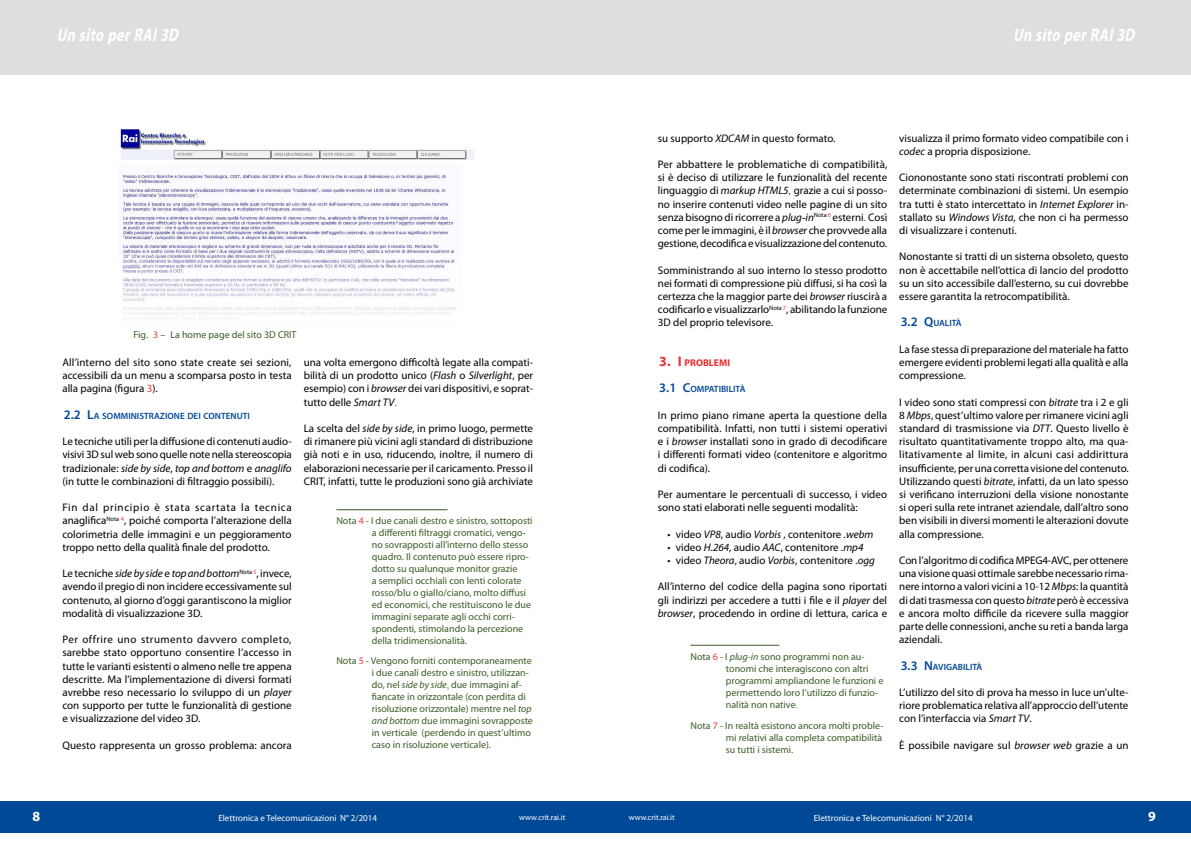
<style>
.page{position:relative;width:1191px;height:842px;background:#fff}
.page>*{position:absolute;margin:0;border:0;box-sizing:border-box;transform-origin:0 0}
.t1{font:italic 700 18.2px "Myriad Pro";color:#fff;scale:.77 1}
.t2{font:700 14px "Myriad Pro";color:#fff}
.t3{font:11px/13.2px "Myriad Pro";color:#000;text-align:justify}
.t4{font:10px/12px "Myriad Pro";color:#3b5d26}
.t5{font:700 9.8px "Myriad Pro";color:#e73032}
.t6{font:600 9.1px "Myriad Pro";color:#004996}
.t7{font:9px "Myriad Pro";color:#fff}
.t8{font:8px "Myriad Pro";color:#fff}
.s1{color:#f03a3f}
.s2{font-size:13px}
.s3{font-style:italic}
.s4{font-family:"Times New Roman"}
.s5{font-family:"Times New Roman";font-style:italic}
.s6{font-size:14px}
</style>
<div class="page">
<img style="left:120px;top:128px;width:354px;height:191px">
<hr style="left:336px;top:509px;width:111px;height:1px;background:#3b5d26">
<hr style="left:690px;top:645px;width:89px;height:1px;background:#3b5d26">
<div style="left:595px;top:0;width:596px;height:74px;background:#dedede"></div>
<div style="left:0;top:0;width:595px;height:74px;background:#dedede"></div>
<div style="left:595px;top:801px;width:596px;height:31px;background:#004996"></div>
<div style="left:0;top:801px;width:595px;height:31px;background:#004996"></div>
<h1 class="t1" style="left:57px;top:23px;width:165px">Un sito perRAI3D</h1>
<h1 class="t1" style="left:1013px;top:23px;width:165px">Un sito perRAI3D</h1>
<p class="t4" style="left:134px;top:328px;width:164px">Fig. <span class="s1">3</span> – La home page del sito 3D CRIT</p>
<p class="t3" style="left:62px;top:356px;width:231px">All’interno del sito sono state create sei sezioni, accessibili da un menu a scomparsa posto in testa alla pagina (figura <span class="s1">3</span>).</p>
<p class="t6" style="left:64px;top:410px;width:188px"><span class="s2">2.2 L</span>A SOMMINISTRAZIONE DEI CONTENUTI</p>
<p class="t3" style="left:62px;top:435px;width:231px">Le tecniche utili per la diffusione di contenuti audio&shy;visivi 3D sul web sono quelle note nella stereoscopia tradizionale: <span class="s3">side by side</span>, <span class="s3">top and bottom</span> e <span class="s3">anaglifo </span>(in tutte le combinazioni di filtraggio possibili).</p>
<p class="t3" style="left:62px;top:501px;width:231px">Fin dal principio è stata scartata la tecnica anaglifica<sup>Nota</sup> <sup>4</sup>, poiché comporta l’alterazione della colorimetria delle immagini e un peggioramento troppo netto della qualità finale del prodotto.</p>
<p class="t3" style="left:62px;top:567px;width:231px">Le tecniche <span class="s3">side by side</span> e <span class="s3">top and bottom</span><sup>Nota</sup> <sup>5</sup>, invece, avendo il pregio di non incidere eccessivamente sul contenuto, al giorno d’oggi garantiscono la miglior modalità di visualizzazione 3D.</p>
<p class="t3" style="left:62px;top:633px;width:231px">Per offrire uno strumento davvero completo, sarebbe stato opportuno consentire l’accesso in tutte le varianti esistenti o almeno nelle tre appena descritte. Ma l’implementazione di diversi formati avrebbe reso necessario lo sviluppo di un <span class="s3">player </span>con supporto per tutte le funzionalità di gestione e visualizzazione del video 3D.</p>
<p class="t3" style="left:62px;top:738px;width:231px">Questo rappresenta un grosso problema: ancora</p>
<p class="t3" style="left:304px;top:356px;width:231px">una volta emergono difficoltà legate alla compati&shy;bilità di un prodotto unico (<span class="s3">Flash</span> o <span class="s3">Silverlight</span>, per esempio) con i <span class="s3">browser</span> dei vari dispositivi, e soprat&shy;tutto delle <span class="s3">Smart TV</span><span class="s4">.</span></p>
<p class="t3" style="left:304px;top:422px;width:231px">La scelta del <span class="s3">side by side</span>, in primo luogo, permette di rimanere più vicini agli standard di distribuzione già noti e in uso, riducendo, inoltre, il numero di elaborazioni necessarie per il caricamento. Presso il CRIT, infatti, tutte le produzioni sono già archiviate</p>
<p class="t4" style="left:372px;top:515px;width:162px;text-indent:-35px">Nota <span class="s1">4</span> - I due canali destro e sinistro, sottoposti a differenti filtraggi cromatici, vengo&shy;no sovrapposti all’interno dello stesso quadro. Il contenuto può essere ripro&shy;dotto su qualunque monitor grazie<br>a semplici occhiali con lenti colorate rosso/blu o giallo/ciano, molto diffusi ed economici, che restituiscono le due immagini separate agli occhi corri&shy;spondenti, stimolando la percezione della tridimensionalità.</p>
<p class="t4" style="left:372px;top:654px;width:163px;text-indent:-35px">Nota <span class="s1">5</span> - Vengono forniti contemporaneamente i due canali destro e sinistro, utilizzan&shy;do, nel <span class="s3">side by side</span><span class="s4">,</span> due immagini af&shy;fiancate in orizzontale (con perdita di risoluzione orizzontale) mentre nel <span class="s3">top and bottom</span> due immagini sovrapposte in verticale (perdendo in quest’ultimo caso in risoluzione verticale).</p>
<p class="t3" style="left:658px;top:131px;width:179px">su supporto <span class="s3">XDCAM</span> in questo formato.</p>
<p class="t3" style="left:658px;top:158px;width:231px">Per abbattere le problematiche di compatibilità, si è deciso di utilizzare le funzionalità del recente linguaggio di <span class="s3">markup HTML5</span><span class="s5">,</span> grazie a cui si posso&shy;no inserire contenuti video nelle pagine di un sito senza bisogno di ricorrere a <span class="s3">plug</span><span class="s5">-</span><span class="s3">in</span><sup>Nota</sup> <sup>6</sup> esterni<span class="s4">.</span> Così come per le immagini, è il <span class="s3">browser</span> che provvede alla gestione, decodifica e visualizzazione del contenuto.</p>
<p class="t3" style="left:658px;top:263px;width:231px">Somministrando al suo interno lo stesso prodotto nei formati di compressione più diffusi, si ha così la certezza che la maggior parte dei <span class="s3">browser</span> riuscirà a codificarlo e visualizzarlo<sup>Nota</sup> <sup>7</sup>, abilitando la funzione 3D del proprio televisore.</p>
<p class="t5" style="left:659px;top:356px;width:72px"><span class="s6">3. I</span> PROBLEMI</p>
<p class="t6" style="left:659px;top:384px;width:88px"><span class="s2">3.1 C</span>OMPATIBILITÀ</p>
<p class="t3" style="left:658px;top:408px;width:231px">In primo piano rimane aperta la questione della compatibilità. Infatti, non tutti i sistemi operativi e i <span class="s3">browser</span> installati sono in grado di decodificare i differenti formati video (contenitore e algoritmo di codifica).</p>
<p class="t3" style="left:658px;top:488px;width:231px">Per aumentare le percentuali di successo, i video sono stati elaborati nelle seguenti modalità:</p>
<p class="t3" style="left:667px;top:527px;width:207px">• video <span class="s3">VP8</span>, audio <span class="s3">Vorbis</span> , contenitore <span class="s3">.webm</span></p>
<p class="t3" style="left:667px;top:540px;width:197px">• video <span class="s3">H.264</span>, audio <span class="s3">AAC</span>, contenitore <span class="s3">.mp4</span></p>
<p class="t3" style="left:667px;top:554px;width:209px">• video <span class="s3">Theora</span>, audio <span class="s3">Vorbis</span>, contenitore .<span class="s3">ogg</span></p>
<p class="t3" style="left:658px;top:580px;width:231px">All’interno del codice della pagina sono riportati gli indirizzi per accedere a tutti i file e il <span class="s3">player</span> del <span class="s3">browser</span>, procedendo in ordine di lettura, carica e</p>
<p class="t4" style="left:726px;top:650px;width:159px;text-indent:-35px">Nota <span class="s1">6</span> - I <span class="s3">plug-in</span> sono programmi non au&shy;tonomi che interagiscono con altri programmi ampliandone le funzioni e permettendo loro l’utilizzo di funzio&shy;nalità non native<span class="s4">.</span></p>
<p class="t4" style="left:726px;top:719px;width:159px;text-align:justify;text-indent:-35px">Nota <span class="s1">7</span> - In realtà esistono ancora molti proble&shy;mi relativi alla completa compatibilità su tutti i sistemi.</p>
<p class="t3" style="left:899px;top:131px;width:231px">visualizza il primo formato video compatibile con i <span class="s3">codec</span> a propria disposizione.</p>
<p class="t3" style="left:899px;top:171px;width:231px">Ciononostante sono stati riscontrati problemi con determinate combinazioni di sistemi. Un esempio tra tutti è stato intercettato in <span class="s3">Internet Explorer</span> in&shy;stallato su <span class="s3">Windows Vista</span>, che non ci ha permesso di visualizzare i contenuti.</p>
<p class="t3" style="left:899px;top:250px;width:231px">Nonostante si tratti di un sistema obsoleto, questo non è accettabile nell’ottica di lancio del prodotto su un sito accessibile dall’esterno, su cui dovrebbe essere garantita la retrocompatibilità.</p>
<p class="t6" style="left:900px;top:318px;width:63px"><span class="s2">3.2 Q</span>UALITÀ</p>
<p class="t3" style="left:899px;top:342px;width:231px">La fase stessa di preparazione del materiale ha fatto emergere evidenti problemi legati alla qualità e alla compressione.</p>
<p class="t3" style="left:899px;top:395px;width:231px">I video sono stati compressi con <span class="s3">bitrate</span> tra i 2 e gli 8 <span class="s3">Mbps</span>, quest’ultimo valore per rimanere vicini agli standard di trasmissione via <span class="s3">DTT</span>. Questo livello è risultato quantitativamente troppo alto, ma qua&shy;litativamente al limite, in alcuni casi addirittura insufficiente, per una corretta visione del contenuto.<br>Utilizzando questi <span class="s3">bitrate</span>, infatti, da un lato spesso si verificano interruzioni della visione nonostante si operi sulla rete intranet aziendale, dall’altro sono ben visibili in diversi momenti le alterazioni dovute alla compressione.</p>
<p class="t3" style="left:899px;top:554px;width:231px">Con l’algoritmo di codifica MPEG4-AVC, per ottenere una visione quasi ottimale sarebbe necessario rima&shy;nere intorno a valori vicini a 10-12 <span class="s3">Mbps</span>: la quantità di dati trasmessa con questo <span class="s3">bitrate</span> però è eccessiva e ancora molto difficile da ricevere sulla maggior parte delle connessioni, anche su reti a banda larga aziendali.</p>
<p class="t6" style="left:900px;top:661px;width:83px"><span class="s2">3.3 N</span>AVIGABILITÀ</p>
<p class="t3" style="left:899px;top:686px;width:231px">L’utilizzo del sito di prova ha messo in luce un’ulte&shy;riore problematica relativa all’approccio dell’utente con l’interfaccia via <span class="s3">Smart TV</span>.</p>
<p class="t3" style="left:899px;top:738px;width:231px">È possibile navigare sul <span class="s3">browser web</span> grazie a un</p>
<p class="t2" style="left:32px;top:807px;width:9px">8</p>
<p class="t7" style="left:218px;top:812px;width:160px">Elettronica e Telecomunicazioni N° 2/2014</p>
<p class="t8" style="left:519px;top:813px;width:48px">www.crit.rai.it</p>
<p class="t8" style="left:629px;top:813px;width:48px">www.crit.rai.it</p>
<p class="t7" style="left:814px;top:812px;width:160px">Elettronica e Telecomunicazioni N° 2/2014</p>
<p class="t2" style="left:1148px;top:807px;width:9px">9</p>
</div>
